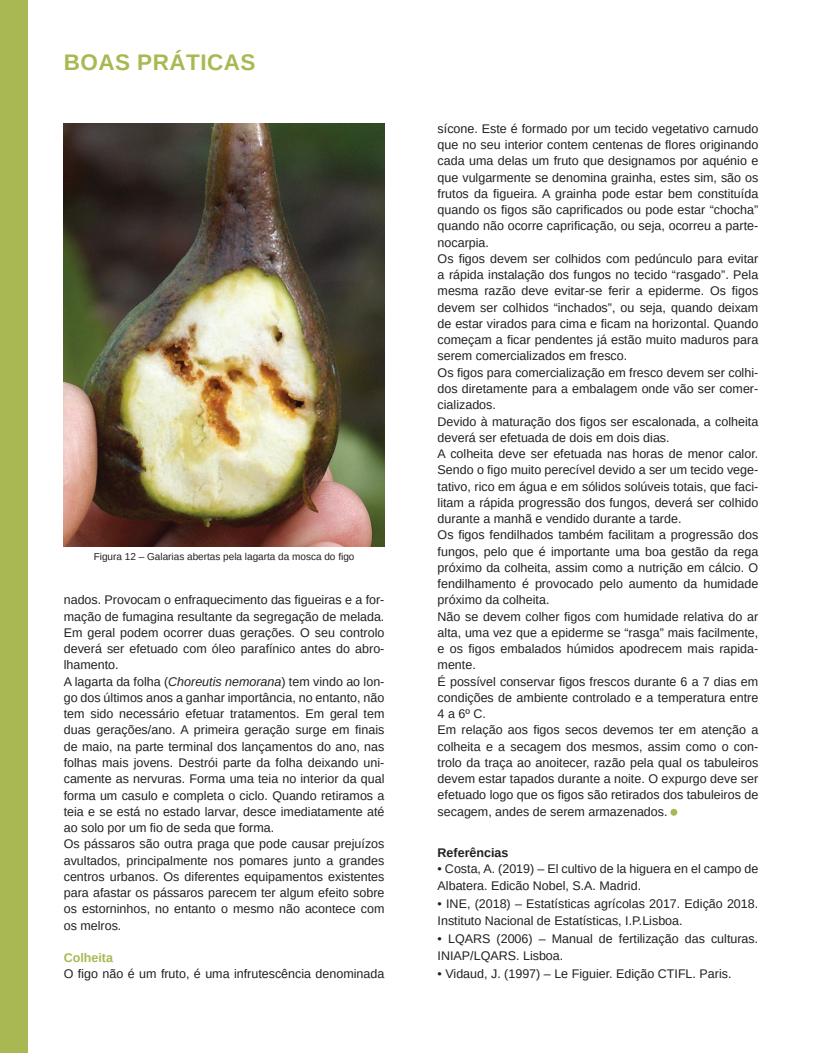
<style>
.page{position:relative;width:815px;height:1053px;background:#fff}
.page>*{position:absolute;margin:0;border:0;box-sizing:border-box;transform-origin:0 0}
.t1{font:700 22.5px "Arimo";letter-spacing:.02em;color:#aab853}
.t2{font:12.5px/16.2px "Arimo";color:#231f20}
.t3{font:700 12.5px "Arimo";color:#231f20}
.t4{font:700 12.5px "Arimo";color:#aab853}
.t5{font:10px "Arimo";color:#231f20}
.s1{font-style:italic}
</style>
<div class="page">
<div style="left:0;top:0;width:28px;height:1052px;background:#aab853"></div>
<div style="left:670px;top:808px;width:7px;height:7px;background:#aab853;border-radius:50%"></div>
<img style="left:64px;top:124px;width:320px;height:422px">
<h1 class="t1" style="left:64px;top:46px;width:191px">boas práticas</h1>
<p class="t5" style="left:94px;top:550px;width:262px">Figura 12 – Galarias abertas pela lagarta da mosca do figo</p>
<p class="t2" style="left:64px;top:592px;width:322px">nados. Provocam o enfraquecimento das figueiras e a for&shy;mação de fumagina resultante da segregação de melada.<br>Em geral podem ocorrer duas gerações. O seu controlo deverá ser efetuado com óleo parafínico antes do abro&shy;lhamento.<br>A lagarta da folha (<span class="s1">Choreutis nemorana</span>) tem vindo ao lon&shy;go dos últimos anos a ganhar importância, no entanto, não tem sido necessário efetuar tratamentos. Em geral tem duas gerações/ano. A primeira geração surge em finais de maio, na parte terminal dos lançamentos do ano, nas folhas mais jovens. Destrói parte da folha deixando uni&shy;camente as nervuras. Forma uma teia no interior da qual forma um casulo e completa o ciclo. Quando retiramos a teia e se está no estado larvar, desce imediatamente até ao solo por um fio de seda que forma.<br>Os pássaros são outra praga que pode causar prejuízos avultados, principalmente nos pomares junto a grandes centros urbanos. Os diferentes equipamentos existentes para afastar os pássaros parecem ter algum efeito sobre os estorninhos, no entanto o mesmo não acontece com os melros.</p>
<p class="t4" style="left:64px;top:949px;width:51px">Colheita</p>
<p class="t2" style="left:64px;top:965px;width:322px">O figo não é um fruto, é uma infrutescência denominada</p>
<p class="t2" style="left:438px;top:120px;width:322px">sícone. Este é formado por um tecido vegetativo carnudo que no seu interior contem centenas de flores originando cada uma delas um fruto que designamos por aquénio e que vulgarmente se denomina grainha, estes sim, são os frutos da figueira. A grainha pode estar bem constituída quando os figos são caprificados ou pode estar “chocha” quando não ocorre caprificação, ou seja, ocorreu a parte&shy;nocarpia.<br>Os figos devem ser colhidos com pedúnculo para evitar a rápida instalação dos fungos no tecido “rasgado”. Pela mesma razão deve evitar-se ferir a epiderme. Os figos devem ser colhidos “inchados”, ou seja, quando deixam de estar virados para cima e ficam na horizontal. Quando começam a ficar pendentes já estão muito maduros para serem comercializados em fresco.<br>Os figos para comercialização em fresco devem ser colhi&shy;dos diretamente para a embalagem onde vão ser comer&shy;cializados.<br>Devido à maturação dos figos ser escalonada, a colheita deverá ser efetuada de dois em dois dias.<br>A colheita deve ser efetuada nas horas de menor calor.<br>Sendo o figo muito perecível devido a ser um tecido vege&shy;tativo, rico em água e em sólidos solúveis totais, que faci&shy;litam a rápida progressão dos fungos, deverá ser colhido durante a manhã e vendido durante a tarde.<br>Os figos fendilhados também facilitam a progressão dos fungos, pelo que é importante uma boa gestão da rega próximo da colheita, assim como a nutrição em cálcio. O fendilhamento é provocado pelo aumento da humidade próximo da colheita.<br>Não se devem colher figos com humidade relativa do ar alta, uma vez que a epiderme se “rasga” mais facilmente, e os figos embalados húmidos apodrecem mais rapida&shy;mente.<br>É possível conservar figos frescos durante 6 a 7 dias em condições de ambiente controlado e a temperatura entre 4 a 6º C.<br>Em relação aos figos secos devemos ter em atenção a colheita e a secagem dos mesmos, assim como o con&shy;trolo da traça ao anoitecer, razão pela qual os tabuleiros devem estar tapados durante a noite. O expurgo deve ser efetuado logo que os figos são retirados dos tabuleiros de secagem, andes de serem armazenados.</p>
<p class="t3" style="left:438px;top:844px;width:72px">Referências</p>
<p class="t2" style="left:438px;top:860px;width:322px">• Costa, A. (2019) – El cultivo de la higuera en el campo de<br>Albatera. Edicão Nobel, S.A. Madrid.</p>
<p class="t2" style="left:438px;top:895px;width:322px">• INE, (2018) – Estatísticas agrícolas 2017. Edição 2018.<br>Instituto Nacional de Estatísticas, I.P.Lisboa.</p>
<p class="t2" style="left:438px;top:930px;width:322px">• LQARS (2006) – Manual de fertilização das culturas.<br>INIAP/LQARS. Lisboa.</p>
<p class="t2" style="left:438px;top:965px;width:295px">• Vidaud, J. (1997) – Le Figuier. Edição CTIFL. Paris.</p>
</div>
